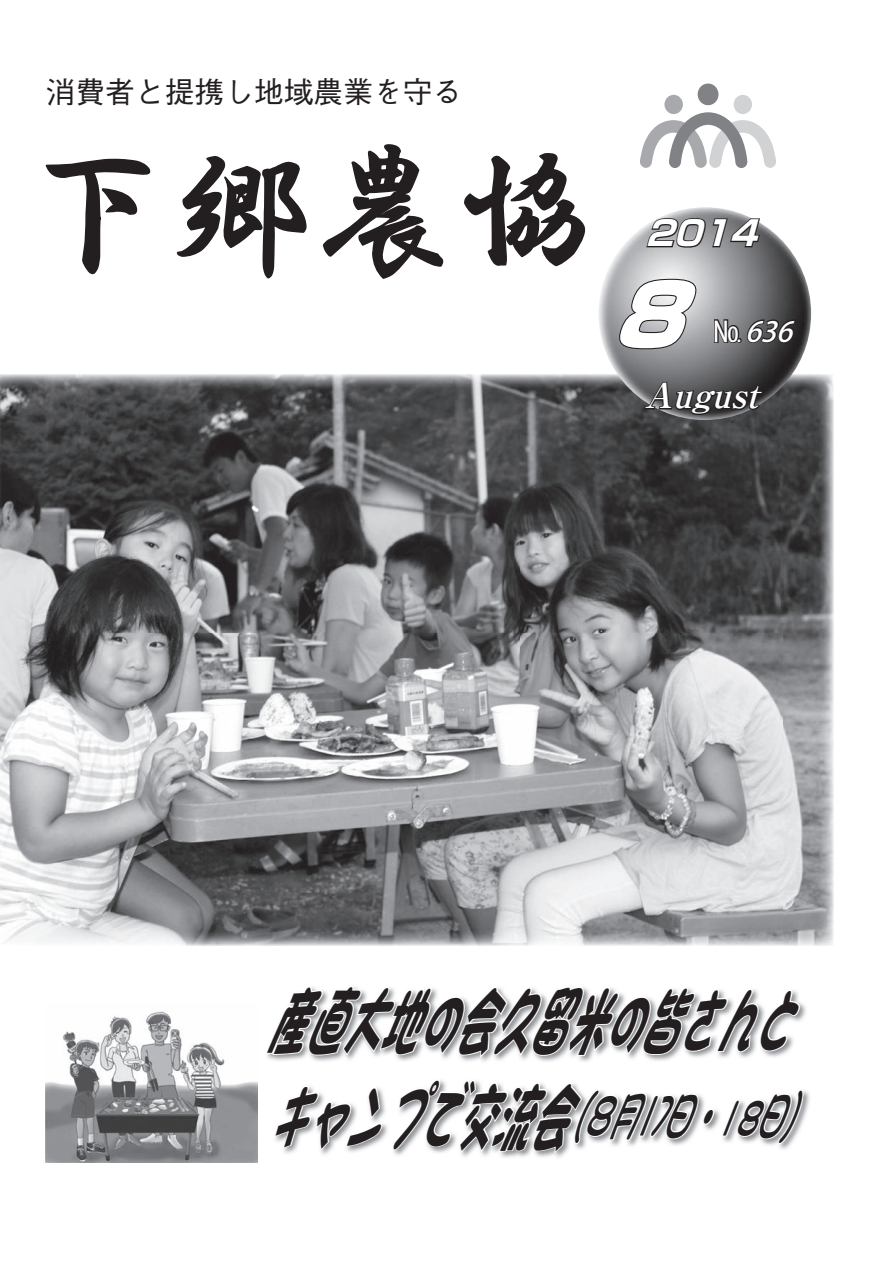
<style>
.page{position:relative;width:893px;height:1263px;background:#fff}
.page>*{position:absolute;margin:0;border:0;box-sizing:border-box;transform-origin:0 0}
.t1{font:italic 900 85.05px "Shin Go Pro";color:#fff}
.t2{font:italic 74.4px "DF Brush RD Std W12";color:#231f20;scale:.5 1}
.t3{font:italic 53.1px "DF Brush RD Std W7";color:#231f20;scale:.5 1}
.t4{font:italic 700 34.05px "Ryumin Pro";color:#fff}
.t5{font:italic 700 34.05px "Shin Go Pro";color:#fff}
.t6{font:500 29.7px "Gothic BBB Pro";color:#231f20}
.t7{font:italic 500 27.6px "Koz Go Pro";color:#fff}
.s1{font-style:normal}
</style>
<div class="page">
<img style="left:0;top:374px;width:834px;height:571px">
<div style="left:664px;top:95px;width:19px;height:19px;background:#a8a9ad;border-radius:50%"></div>
<div style="left:734px;top:95px;width:18px;height:19px;background:#d1d2d4;border-radius:50%"></div>
<div style="left:698px;top:84px;width:20px;height:21px;background:#808285;border-radius:50%"></div>
<svg style="left:640px;top:112px;width:136px;height:56px"></svg>
<img style="left:598px;top:207px;width:213px;height:213px;border-radius:106px">
<svg style="left:645px;top:216px;width:116px;height:33px;background:#777779"></svg>
<svg style="left:614px;top:278px;width:86px;height:72px;background:#ababae"></svg>
<svg style="left:713px;top:318px;width:84px;height:31px;background:#484749"></svg>
<svg style="left:643px;top:380px;width:121px;height:77px;background:#434244"></svg>
<svg style="left:46px;top:144px;width:539px;height:135px"></svg>
<svg style="left:267px;top:987px;width:537px;height:171px"></svg>
<img style="left:46px;top:1011px;width:211px;height:151px">
<p class="t6" style="left:46px;top:68px;width:418px">消費者と提携し地域農業を守る</p>
<p class="t5" style="left:646px;top:206px;width:125px">2014</p>
<p class="t1" style="left:603px;top:248px;width:129px">８</p>
<p class="t4" style="left:644px;top:369px;width:129px">August</p>
<p class="t7" style="left:713px;top:314px;width:90px"><span class="s1">No</span> 636</p>
<p class="t2" style="left:267px;top:981px;width:1106px">産直大地の会久留米の皆さんと</p>
<p class="t3" style="left:634px;top:1088px;width:366px">・日1 7 (日</p>
<p class="t2" style="left:267px;top:1076px;width:660px">キャンプで交流会</p>
<p class="t3" style="left:568px;top:1088px;width:179px">月８ (</p>
<p class="t3" style="left:714px;top:1088px;width:127px">18</p>
</div>
